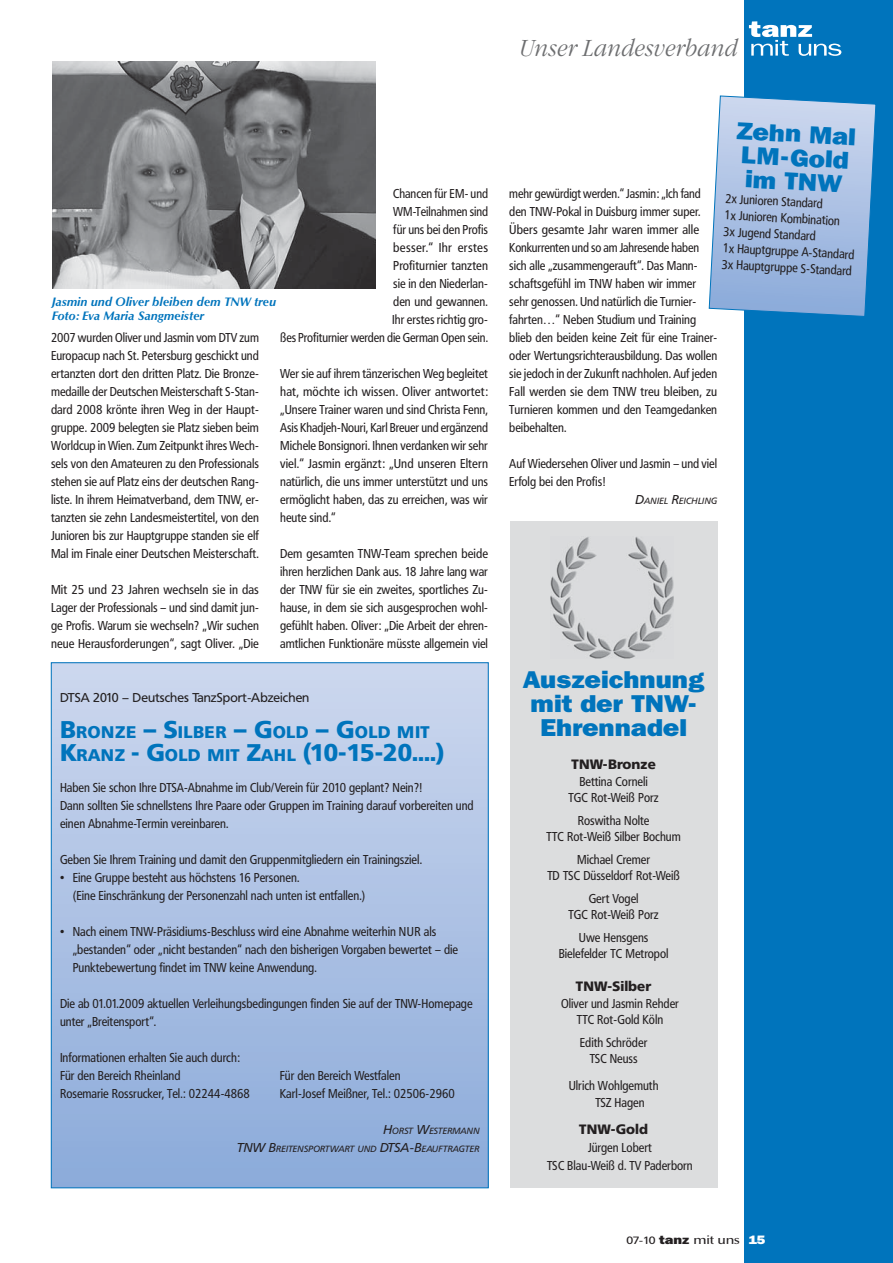
<style>
.page{position:relative;width:893px;height:1263px;background:#fff}
.page>*{position:absolute;margin:0;border:0;box-sizing:border-box;transform-origin:0 0}
.t1{font:800 24px/24px "Franklin ITCBQ";color:#0074bc;text-align:center;scale:1.12 1}
.t2{font:900 24px "Frutiger BQ";color:#0074bc}
.t3{font:italic 300 24px "Garamond Itc T";color:#6d6e70;scale:.9 1}
.t4{font:900 16.8px "Frutiger BQ";letter-spacing:.02em;color:#0074bc}
.t5{font:900 13.5px "Frutiger BQ";color:#231f20}
.t6{font:12.75px/18px "Frutiger Condensed BQ";color:#231f20}
.t7{font:12.75px "Frutiger BQ";color:#231f20}
.t8{font:italic 700 12px/13.5px "Optima BQ";color:#0074bc}
.t9{font:500 12px "Optima BQ";letter-spacing:-.01em;color:#231f20;scale:1.2 1}
.t10{font:italic 8.85px/18px "Frutiger BQ";letter-spacing:.01em;color:#231f20;text-align:right}
.s1{font-size:24px}
.s2{font-size:16.8px}
.s3{font-size:12.75px}
.s4{font-family:"Frutiger BQ";font-weight:400;font-size:10.5px}
.s5{font-family:"Franklin ITCBQ";font-weight:800}
.s6{font-family:"Franklin ITCBQ";font-weight:800;color:#fff}
</style>
<div class="page">
<div style="left:744px;top:0;width:149px;height:1263px;background:#0074bc"></div>
<svg style="left:749px;top:21px;width:92px;height:35px"></svg>
<div style="left:510px;top:522px;width:207px;height:666px;background:#dcddde"></div>
<img style="left:550px;top:537px;width:123px;height:122px">
<svg style="left:709px;top:96px;width:167px;height:220px;background:#a2bde1"></svg>
<div style="left:51px;top:663px;width:437px;height:525px;background:linear-gradient(to bottom,#cdd7ee,#8baada)"></div>
<img style="left:52px;top:62px;width:323px;height:226px">
<h1 class="t3" style="left:519px;top:38px;width:245px">Unser Landesverband</h1>
<p class="t6" style="left:280px;top:186px;width:209px;text-align:right">Chancen für EM- und<br>WM-Teilnahmen sind<br>für uns bei den Profis<br>besser.“ Ihr erstes<br>Profiturnier tanzten<br>sie in den Niederlan-<br>den und gewannen.<br>Ihr erstes richtig gro-<br>ßes Profiturnier werden die German Open sein.</p>
<p class="t6" style="left:280px;top:366px;width:209px;text-align:justify">Wer sie auf ihrem tänzerischen Weg begleitet hat, möchte ich wissen. Oliver antwortet: „Unsere Trainer waren und sind Christa Fenn, Asis Khadjeh-Nouri, Karl Breuer und ergänzend Michele Bonsignori. Ihnen verdanken wir sehr viel.“ Jasmin ergänzt: „Und unseren Eltern natürlich, die uns immer unterstützt und uns ermöglicht haben, das zu erreichen, was wir heute sind.“</p>
<p class="t6" style="left:280px;top:546px;width:209px;text-align:justify">Dem gesamten TNW-Team sprechen beide ihren herzlichen Dank aus. 18 Jahre lang war der TNW für sie ein zweites, sportliches Zu&shy;hause, in dem sie sich ausgesprochen wohl&shy;gefühlt haben. Oliver: „Die Arbeit der ehren&shy;amtlichen Funktionäre müsste allgemein viel</p>
<p class="t8" style="left:52px;top:296px;width:226px">Jasmin und Oliver bleiben dem TNW treu<br>Foto: Eva Maria Sangmeister</p>
<p class="t6" style="left:51px;top:330px;width:209px;text-align:justify">2007 wurden Oliver und Jasmin vom DTV zum Europacup nach St. Petersburg geschickt und ertanzten dort den dritten Platz. Die Bronze&shy;medaille der Deutschen Meisterschaft S-Stan&shy;dard 2008 krönte ihren Weg in der Haupt&shy;gruppe. 2009 belegten sie Platz sieben beim Worldcup in Wien. Zum Zeitpunkt ihres Wech&shy;sels von den Amateuren zu den Professionals stehen sie auf Platz eins der deutschen Rang&shy;liste. In ihrem Heimatverband, dem TNW, er&shy;tanzten sie zehn Landesmeistertitel, von den Junioren bis zur Hauptgruppe standen sie elf Mal im Finale einer Deutschen Meisterschaft.</p>
<p class="t6" style="left:51px;top:582px;width:209px;text-align:justify">Mit 25 und 23 Jahren wechseln sie in das Lager der Professionals – und sind damit jun&shy;ge Profis. Warum sie wechseln? „Wir suchen neue Herausforderungen“, sagt Oliver. „Die</p>
<p class="t7" style="left:60px;top:692px;width:251px">DTSA 2010 – Deutsches TanzSport-Abzeichen</p>
<h2 class="t4" style="left:60px;top:726px;width:371px"><span class="s1">B</span>RONZE <span class="s1">– S</span>ILBER <span class="s1">– G</span>OLD <span class="s1">– G</span>OLD MIT</h2>
<h1 class="t2" style="left:60px;top:743px;width:386px">K<span class="s2">RANZ</span> - G<span class="s2">OLD MIT</span> Z<span class="s2">AHL</span> (10-15-20....)</h1>
<p class="t6" style="left:60px;top:780px;width:415px">Haben Sie schon Ihre DTSA-Abnahme im Club/Verein für 2010 geplant? Nein?!<br>Dann sollten Sie schnellstens Ihre Paare oder Gruppen im Training darauf vorbereiten und einen Abnahme-Termin vereinbaren.</p>
<p class="t6" style="left:60px;top:852px;width:364px">Geben Sie Ihrem Training und damit den Gruppenmitgliedern ein Trainingsziel.</p>
<p class="t6" style="left:73px;top:870px;width:294px;text-indent:-13px">• Eine Gruppe besteht aus höchstens 16 Personen.<br>(Eine Einschränkung der Personenzahl nach unten ist entfallen.)</p>
<p class="t6" style="left:73px;top:924px;width:387px;text-indent:-13px">• Nach einem TNW-Präsidiums-Beschluss wird eine Abnahme weiterhin NUR als „bestanden“ oder „nicht bestanden“ nach den bisherigen Vorgaben bewertet – die<br>Punktebewertung findet im TNW keine Anwendung.</p>
<p class="t6" style="left:60px;top:996px;width:414px">Die ab 01.01.2009 aktuellen Verleihungsbedingungen finden Sie auf der TNW-Homepage unter „Breitensport“.</p>
<p class="t6" style="left:60px;top:1050px;width:191px">Informationen erhalten Sie auch durch:<br>Für den Bereich Rheinland<br>Rosemarie Rossrucker, Tel.: 02244-4868</p>
<p class="t10" style="left:237px;top:1123px;width:244px"><span class="s3">H</span>ORST <span class="s3">W</span>ESTERMANN<br><span class="s3">TNW B</span>REITENSPORTWART UND <span class="s3">DTSA-B</span>EAUFTRAGTER</p>
<p class="t6" style="left:280px;top:1068px;width:176px">Für den Bereich Westfalen<br>Karl-Josef Meißner, Tel.: 02506-2960</p>
<h1 class="t1" style="left:737px;top:120px;width:108px;text-align:left;rotate:3deg">Zehn Mal<br>LM-Gold im TNW</h1>
<p class="t6" style="left:725px;top:191px;width:133px;line-height:16.5px;rotate:3deg">2x Junioren Standard<br>1x Junioren Kombination<br>3x Jugend Standard<br>1x Hauptgruppe A-Standard<br>3x Hauptgruppe S-Standard</p>
<p class="t6" style="left:509px;top:186px;width:209px">mehr gewürdigt werden.“ Jasmin: „Ich fand den TNW-Pokal in Duisburg immer super.<br>Übers gesamte Jahr waren immer alle Konkurrenten und so am Jahresende haben sich alle „zusammengerauft“. Das Mann&shy;schaftsgefühl im TNW haben wir immer sehr genossen. Und natürlich die Turnier&shy;fahrten…“ Neben Studium und Training blieb den beiden keine Zeit für eine Trainer&shy;oder Wertungsrichterausbildung. Das wollen sie jedoch in der Zukunft nachholen. Auf jeden Fall werden sie dem TNW treu bleiben, zu Turnieren kommen und den Teamgedanken beibehalten.</p>
<p class="t6" style="left:509px;top:456px;width:209px">Auf Wiedersehen Oliver und Jasmin – und viel<br>Erfolg bei den Profis!</p>
<p class="t10" style="left:635px;top:493px;width:83px"><span class="s3">D</span>ANIEL <span class="s3">R</span>EICHLING</p>
<h1 class="t1" style="left:523px;top:670px;width:163px">Auszeichnung mit der TNW-<br>Ehrennadel</h1>
<p class="t5" style="left:571px;top:759px;width:86px">TNW-Bronze</p>
<p class="t6" style="left:569px;top:774px;width:91px;line-height:16.5px;text-align:center">Bettina Corneli<br>TGC Rot-Weiß Porz</p>
<p class="t6" style="left:546px;top:813px;width:136px;line-height:16.5px;text-align:center">Roswitha Nolte<br>TTC Rot-Weiß Silber Bochum</p>
<p class="t6" style="left:547px;top:852px;width:134px;line-height:16.5px;text-align:center">Michael Cremer<br>TD TSC Düsseldorf Rot-Weiß</p>
<p class="t6" style="left:569px;top:891px;width:91px;line-height:16.5px;text-align:center">Gert Vogel<br>TGC Rot-Weiß Porz</p>
<p class="t6" style="left:559px;top:930px;width:111px;line-height:16.5px;text-align:center">Uwe Hensgens<br>Bielefelder TC Metropol</p>
<p class="t5" style="left:576px;top:981px;width:77px">TNW-Silber</p>
<p class="t6" style="left:561px;top:996px;width:119px;line-height:16.5px;text-align:center">Oliver und Jasmin Rehder<br>TTC Rot-Gold Köln</p>
<p class="t6" style="left:580px;top:1035px;width:69px;line-height:16.5px;text-align:center">Edith Schröder<br>TSC Neuss</p>
<p class="t6" style="left:595px;top:1079px;width:65px;line-height:16.5px;text-indent:-27px">Ulrich Wohlgemuth<br>TSZ Hagen</p>
<p class="t5" style="left:579px;top:1124px;width:70px">TNW-Gold</p>
<p class="t6" style="left:547px;top:1140px;width:147px;text-align:center">Jürgen Lobert<br>TSC Blau-Weiß d. TV Paderborn</p>
<p class="t9" style="left:626px;top:1235px;width:117px"><span class="s4">07-10</span> <span class="s5">tanz</span> mit uns <span class="s6">15</span></p>
</div>
